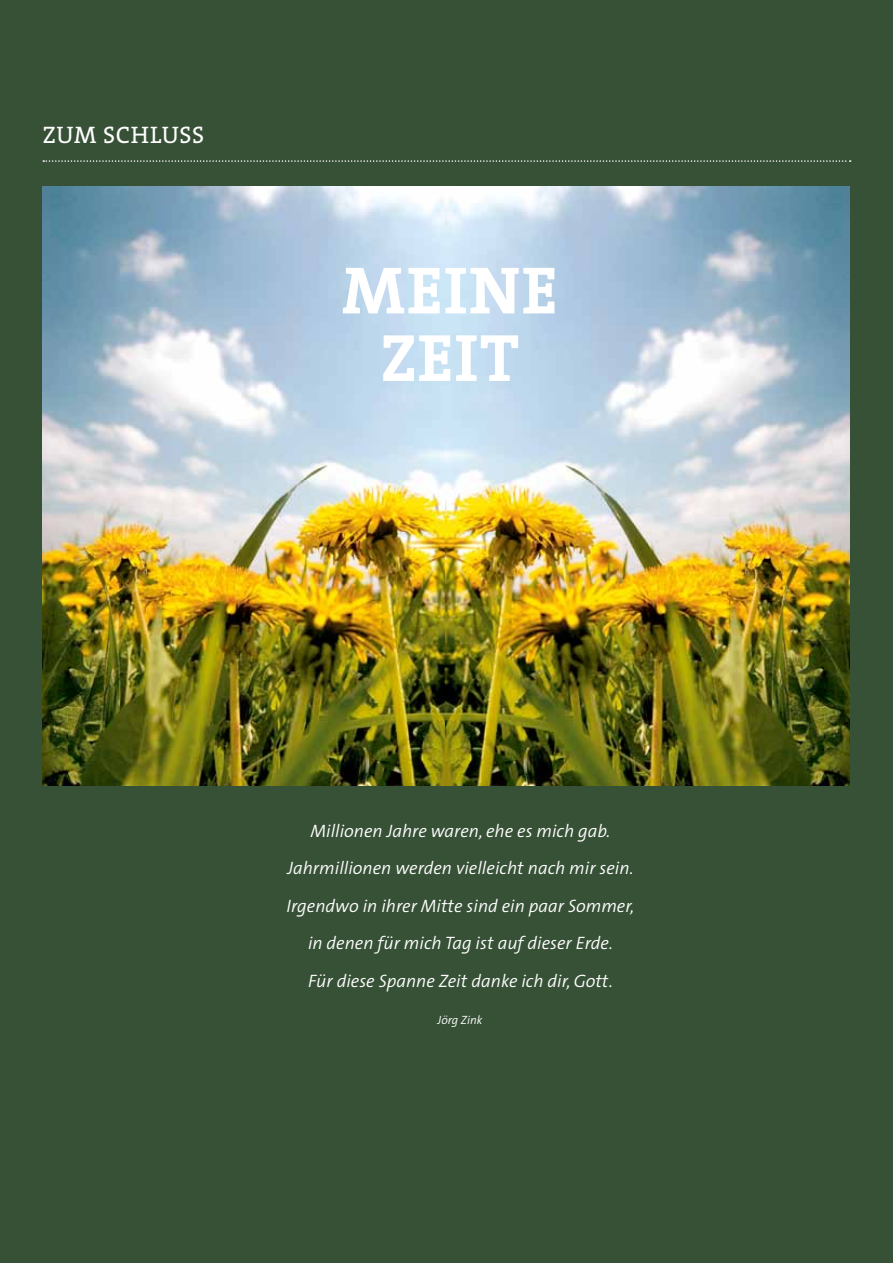
<style>
.page{position:relative;width:893px;height:1263px;background:#375137}
.page>*{position:absolute;margin:0;border:0;box-sizing:border-box;transform-origin:0 0}
.t1{font:67.5px/67.5px "The Serif Bold Caps";letter-spacing:.01em;color:#fff;text-align:center}
.t2{font:24px "The Serif";letter-spacing:.025em;color:#fff}
.t3{font:italic 300 18px/37.5px "The Sans";color:#fff;text-align:center}
.t4{font:italic 300 12px "The Sans";color:#fff}
</style>
<div class="page">
<img style="left:43px;top:186px;width:402px;height:599px">
<img style="left:445px;top:186px;width:405px;height:599px">
<svg style="left:43px;top:160px;width:808px;height:2px"></svg>
<h2 class="t2" style="left:43px;top:115px;width:163px">ZUM SCHLUSS</h2>
<h1 class="t1" style="left:342px;top:255px;width:218px">MEINE<br>ZEIT</h1>
<p class="t3" style="left:287px;top:811px;width:349px">Millionen Jahre waren, ehe es mich gab.<br>Jahrmillionen werden vielleicht nach mir sein.<br>Irgendwo in ihrer Mitte sind ein paar Sommer, in denen für mich Tag ist auf dieser Erde.<br>Für diese Spanne Zeit danke ich dir, Gott.</p>
<p class="t4" style="left:438px;top:1010px;width:46px">Jörg Zink</p>
</div>
